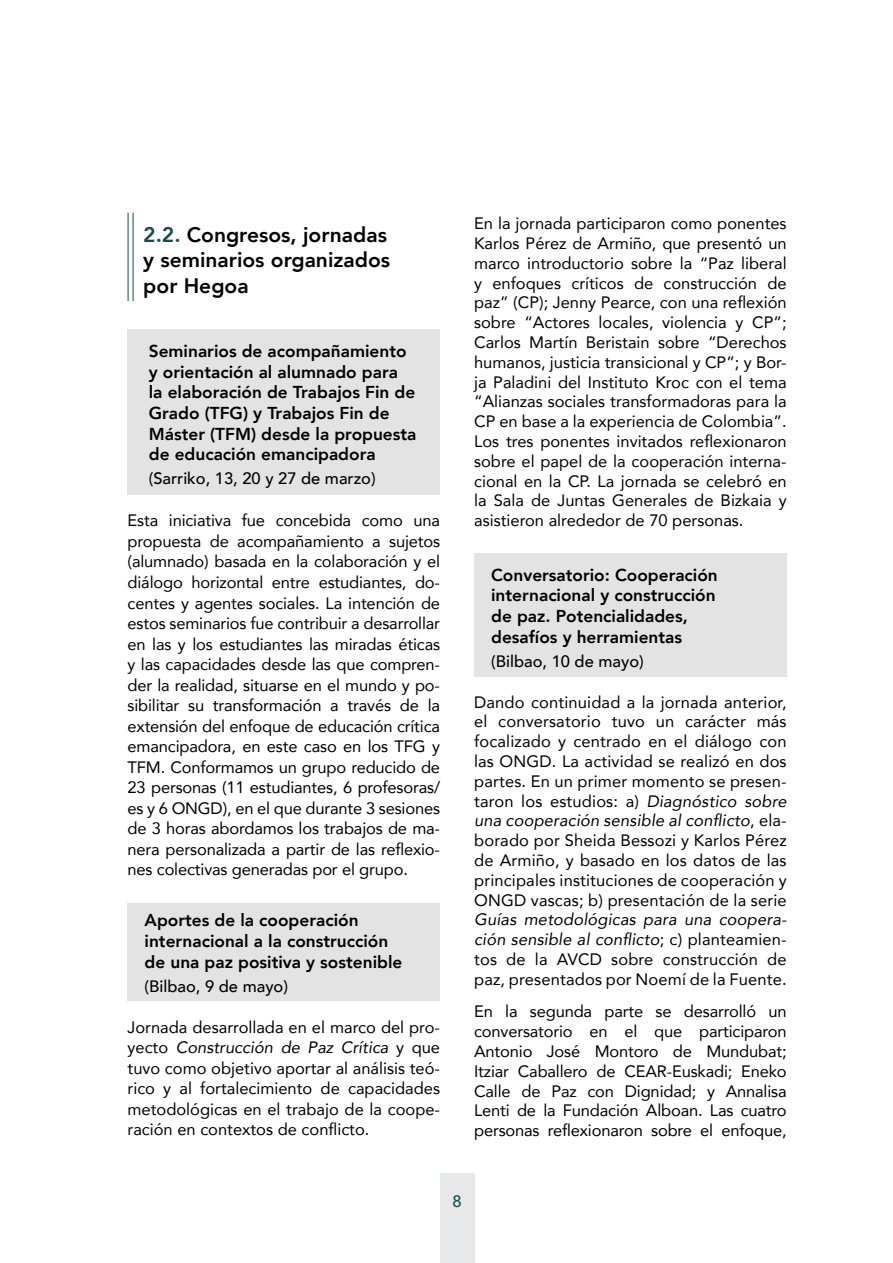
<style>
.page{position:relative;width:893px;height:1263px;background:#fff}
.page>*{position:absolute;margin:0;border:0;box-sizing:border-box;transform-origin:0 0}
.t1{font:800 21px/25.2px "Avenir";color:#000}
.t2{font:800 17.25px/20.7px "Avenir";color:#000}
.t3{font:16.5px/19.8px "Avenir";color:#000;text-align:justify}
.t4{font:500 16.5px "Avenir";color:#000}
.t5{font:500 16.5px "Avenir";color:#134d4d}
.s1{color:#134d4d}
.s2{font-style:italic}
</style>
<div class="page">
<div style="left:440px;top:1174px;width:34px;height:89px;background:#e6e8e9"></div>
<svg style="left:132px;top:213px;width:1px;height:88px"></svg>
<hr style="left:128px;top:213px;width:1px;height:88px;background:#134d4d">
<hr style="left:133px;top:213px;width:1px;height:88px;background:#134d4d">
<div style="left:128px;top:329px;width:312px;height:166px;background:#e3e3e3"></div>
<div style="left:128px;top:903px;width:312px;height:98px;background:#e3e3e3"></div>
<div style="left:474px;top:553px;width:313px;height:124px;background:#e3e3e3"></div>
<p class="t1" style="left:143px;top:222px;width:248px"><span class="s1">2.2.</span> Congresos, jornadas y seminarios organizados por Hegoa</p>
<p class="t2" style="left:149px;top:340px;width:269px">Seminarios de acompañamiento y orientación al alumnado para<br>la elaboración de Trabajos Fin de<br>Grado (TFG) y Trabajos Fin de<br>Máster (TFM) desde la propuesta de educación emancipadora</p>
<p class="t4" style="left:149px;top:464px;width:228px">(Sarriko, 13, 20 y 27 de marzo)</p>
<p class="t3" style="left:128px;top:510px;width:314px;line-height:20.5px">Esta iniciativa fue concebida como una propuesta de acompañamiento a sujetos (alumnado) basada en la colaboración y el diálogo horizontal entre estudiantes, do&shy;centes y agentes sociales. La intención de estos seminarios fue contribuir a desarrollar en las y los estudiantes las miradas éticas y las capacidades desde las que compren&shy;der la realidad, situarse en el mundo y po&shy;sibilitar su transformación a través de la extensión del enfoque de educación crítica emancipadora, en este caso en los TFG y TFM. Conformamos un grupo reducido de 23 personas (11 estudiantes, 6 profesoras/ es y 6 ONGD), en el que durante 3 sesiones de 3 horas abordamos los trabajos de ma&shy;nera personalizada a partir de las reflexio&shy;nes colectivas generadas por el grupo.</p>
<p class="t2" style="left:145px;top:910px;width:259px">Aportes de la cooperación internacional a la construcción de una paz positiva y sostenible</p>
<p class="t4" style="left:145px;top:971px;width:145px">(Bilbao, 9 de mayo)</p>
<p class="t3" style="left:128px;top:1016px;width:314px;line-height:20.5px">Jornada desarrollada en el marco del pro&shy;yecto <span class="s2">Construcción de Paz Crítica</span> y que tuvo como objetivo aportar al análisis teó&shy;rico y al fortalecimiento de capacidades metodológicas en el trabajo de la coope&shy;ración en contextos de conflicto.</p>
<p class="t3" style="left:474px;top:213px;width:314px">En la jornada participaron como ponentes Karlos Pérez de Armiño, que presentó un marco introductorio sobre la “Paz liberal y enfoques críticos de construcción de paz” (CP); Jenny Pearce, con una reflexión sobre “Actores locales, violencia y CP”; Carlos Martín Beristain sobre “Derechos humanos, justicia transicional y CP”; y Bor&shy;ja Paladini del Instituto Kroc con el tema “Alianzas sociales transformadoras para la CP en base a la experiencia de Colombia”.<br>Los tres ponentes invitados reflexionaron sobre el papel de la cooperación interna&shy;cional en la CP. La jornada se celebró en la Sala de Juntas Generales de Bizkaia y asistieron alrededor de 70 personas.</p>
<p class="t2" style="left:491px;top:564px;width:228px">Conversatorio: Cooperación internacional y construcción de paz. Potencialidades, desafíos y herramientas</p>
<p class="t4" style="left:491px;top:647px;width:154px">(Bilbao, 10 de mayo)</p>
<p class="t3" style="left:474px;top:691px;width:314px">Dando continuidad a la jornada anterior, el conversatorio tuvo un carácter más focalizado y centrado en el diálogo con las ONGD. La actividad se realizó en dos partes. En un primer momento se presen&shy;taron los estudios: a) <span class="s2">Diagnóstico sobre una cooperación sensible al conflicto</span>, ela&shy;borado por Sheida Bessozi y Karlos Pérez de Armiño, y basado en los datos de las principales instituciones de cooperación y ONGD vascas; b) presentación de la serie</p>
<p class="t3" style="left:474px;top:909px;width:314px"><span class="s2">Guías metodológicas para una coopera&shy;ción sensible al conflicto</span>; c) planteamien&shy;tos de la AVCD sobre construcción de paz, presentados por Noemí de la Fuente.</p>
<p class="t3" style="left:474px;top:1001px;width:314px">En la segunda parte se desarrolló un conversatorio en el que participaron Antonio José Montoro de Mundubat; Itziar Caballero de CEAR-Euskadi; Eneko Calle de Paz con Dignidad; y Annalisa Lenti de la Fundación Alboan. Las cuatro personas reflexionaron sobre el enfoque,</p>
<p class="t5" style="left:452px;top:1187px;width:11px">8</p>
</div>
